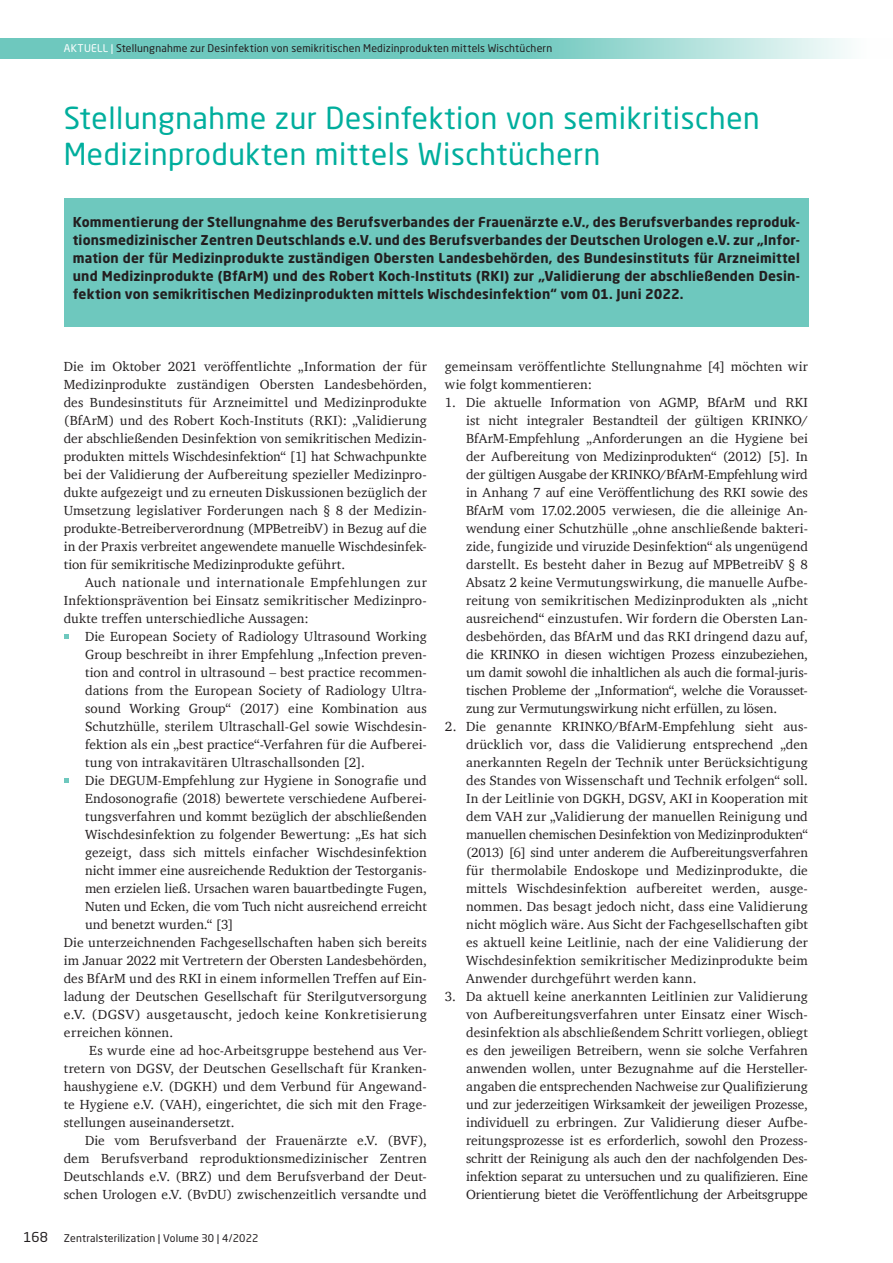
<style>
.page{position:relative;width:893px;height:1263px;background:#fff}
.page>*{position:absolute;margin:0;border:0;box-sizing:border-box;transform-origin:0 0}
.ZT-01__HL-DE{font:30px/36px "Neo Sans Pro";letter-spacing:.02em;color:#00ae9d}
.ZT-04__FL-Aufzählung{font:13.5px/18px "Charter";color:#231f20;text-align:justify}
.ZT-04__FL-DE{font:13.5px/18px "Charter";letter-spacing:.01em;color:#231f20;text-align:justify}
.ZT-03__SL-DE{font:700 13.5px/18px "Neo Sans Pro";letter-spacing:.015em;color:#231f20;text-align:justify}
.t1{font:10.5px "Neo Sans Pro";letter-spacing:.015em;color:#231f20}
.s1{color:#fff}
.s2{font-size:13.5px}
</style>
<div class="page">
<svg style="left:0;top:38px;width:848px;height:21px;fill:#6ec8be"></svg>
<svg style="left:64px;top:634px;width:4px;height:5px"></svg>
<svg style="left:64px;top:778px;width:4px;height:5px"></svg>
<div style="left:64px;top:198px;width:744px;height:128px;background:#6ec8be"></div>
<p class="t1" style="left:64px;top:42px;width:490px"><span class="s1">AKTUELL |</span> Stellungnahme zur Desinfektion von semikritischen Medizinprodukten mittels Wischtüchern</p>
<p class="ZT-01__HL-DE" style="left:64px;top:100px;width:697px">Stellungnahme zur Desinfektion von semikritischen<br>Medizinprodukten mittels Wischtüchern</p>
<p class="ZT-03__SL-DE" style="left:73px;top:213px;width:729px">Kommentierung der Stellungnahme des Berufsverbandes der Frauenärzte e.V., des Berufsverbandes reproduk&shy;tionsmedizinischer Zentren Deutschlands e.V. und des Berufsverbandes der Deutschen Urologen e.V. zur „Infor&shy;mation der für Medizinprodukte zuständigen Obersten Landesbehörden, des Bundesinstituts für Arzneimittel und Medizinprodukte (BfArM) und des Robert Koch-Instituts (RKI) zur „Validierung der abschließenden Desin&shy;fektion von semikritischen Medizinprodukten mittels Wischdesinfektion“ vom 01. Juni 2022.</p>
<p class="ZT-04__FL-DE" style="left:64px;top:357px;width:365px">Die im Oktober 2021 veröffentlichte „Information der für Medizinprodukte zuständigen Obersten Landesbehörden, des Bundesinstituts für Arzneimittel und Medizinprodukte (BfArM) und des Robert Koch-Instituts (RKI): „Validierung der abschließenden Desinfektion von semikritischen Medizin&shy;produkten mittels Wischdesinfektion“ [1] hat Schwachpunkte bei der Validierung der Aufbereitung spezieller Medizinpro&shy;dukte aufgezeigt und zu erneuten Diskussionen bezüglich der Umsetzung legislativer Forderungen nach § 8 der Medizin&shy;produkte-Betreiberverordnung (MPBetreibV) in Bezug auf die in der Praxis verbreitet angewendete manuelle Wischdesinfek&shy;tion für semikritische Medizinprodukte geführt.</p>
<p class="ZT-04__FL-DE" style="left:64px;top:573px;width:365px;text-indent:21px">Auch nationale und internationale Empfehlungen zur Infektionsprävention bei Einsatz semikritischer Medizinpro&shy;dukte treffen unterschiedliche Aussagen:</p>
<p class="ZT-04__FL-Aufzählung" style="left:85px;top:627px;width:343px">Die European Society of Radiology Ultrasound Working Group beschreibt in ihrer Empfehlung „Infection preven&shy;tion and control in ultrasound – best practice recommen&shy;dations from the European Society of Radiology Ultra&shy;sound Working Group“ (2017) eine Kombination aus Schutzhülle, sterilem Ultraschall-Gel sowie Wischdesin&shy;fektion als ein „best practice“-Verfahren für die Aufberei&shy;tung von intrakavitären Ultraschallsonden [2].</p>
<p class="ZT-04__FL-Aufzählung" style="left:85px;top:771px;width:343px">Die DEGUM-Empfehlung zur Hygiene in Sonografie und Endosonografie (2018) bewertete verschiedene Aufberei&shy;tungsverfahren und kommt bezüglich der abschließenden Wischdesinfektion zu folgender Bewertung: „Es hat sich gezeigt, dass sich mittels einfacher Wischdesinfektion nicht immer eine ausreichende Reduktion der Testorganis&shy;men erzielen ließ. Ursachen waren bauartbedingte Fugen, Nuten und Ecken, die vom Tuch nicht ausreichend erreicht und benetzt wurden.“ [3]</p>
<p class="ZT-04__FL-DE" style="left:64px;top:933px;width:365px">Die unterzeichnenden Fachgesellschaften haben sich bereits im Januar 2022 mit Vertretern der Obersten Landesbehörden, des BfArM und des RKI in einem informellen Treffen auf Ein&shy;ladung der Deutschen Gesellschaft für Sterilgutversorgung e.V. (DGSV) ausgetauscht, jedoch keine Konkretisierung erreichen können.</p>
<p class="ZT-04__FL-DE" style="left:64px;top:1041px;width:365px;text-indent:26px">Es wurde eine ad hoc-Arbeitsgruppe bestehend aus Ver&shy;tretern von DGSV, der Deutschen Gesellschaft für Kranken&shy;haushygiene e.V. (DGKH) und dem Verbund für Angewand&shy;te Hygiene e.V. (VAH), eingerichtet, die sich mit den Frage&shy;stellungen auseinandersetzt.</p>
<p class="ZT-04__FL-DE" style="left:64px;top:1131px;width:365px;text-indent:21px">Die vom Berufsverband der Frauenärzte e.V. (BVF), dem Berufsverband reproduktionsmedizinischer Zentren Deutschlands e.V. (BRZ) und dem Berufsverband der Deut&shy;schen Urologen e.V. (BvDU) zwischenzeitlich versandte und</p>
<p class="t1" style="left:23px;top:1231px;width:237px"><span class="s2">168</span> Zentralsterilization | Volume 30 | 4/2022</p>
<p class="ZT-04__FL-DE" style="left:445px;top:357px;width:365px">gemeinsam veröffentlichte Stellungnahme [4] möchten wir wie folgt kommentieren:</p>
<p class="ZT-04__FL-Aufzählung" style="left:466px;top:393px;width:343px;text-indent:-21px">1. Die aktuelle Information von AGMP, BfArM und RKI ist nicht integraler Bestandteil der gültigen KRINKO/ BfArM-Empfehlung „Anforderungen an die Hygiene bei der Aufbereitung von Medizinprodukten“ (2012) [5]. In der gültigen Ausgabe der KRINKO/BfArM-Empfehlung wird in Anhang 7 auf eine Veröffentlichung des RKI sowie des BfArM vom 17.02.2005 verwiesen, die die alleinige An&shy;wendung einer Schutzhülle „ohne anschließende bakteri&shy;zide, fungizide und viruzide Desinfektion“ als ungenügend darstellt. Es besteht daher in Bezug auf MPBetreibV § 8<br>Absatz 2 keine Vermutungswirkung, die manuelle Aufbe&shy;reitung von semikritischen Medizinprodukten als „nicht ausreichend“ einzustufen. Wir fordern die Obersten Lan&shy;desbehörden, das BfArM und das RKI dringend dazu auf, die KRINKO in diesen wichtigen Prozess einzubeziehen, um damit sowohl die inhaltlichen als auch die formal-juris&shy;tischen Probleme der „Information“, welche die Vorausset&shy;zung zur Vermutungswirkung nicht erfüllen, zu lösen.</p>
<p class="ZT-04__FL-Aufzählung" style="left:466px;top:717px;width:343px;text-indent:-21px">2. Die genannte KRINKO/BfArM-Empfehlung sieht aus&shy;drücklich vor, dass die Validierung entsprechend „den anerkannten Regeln der Technik unter Berücksichtigung des Standes von Wissenschaft und Technik erfolgen“ soll.<br>In der Leitlinie von DGKH, DGSV, AKI in Kooperation mit dem VAH zur „Validierung der manuellen Reinigung und manuellen chemischen Desinfektion von Medizinprodukten“ (2013) [6] sind unter anderem die Aufbereitungsverfahren für thermolabile Endoskope und Medizinprodukte, die mittels Wischdesinfektion aufbereitet werden, ausge&shy;nommen. Das besagt jedoch nicht, dass eine Validierung nicht möglich wäre. Aus Sicht der Fachgesellschaften gibt es aktuell keine Leitlinie, nach der eine Validierung der Wischdesinfektion semikritischer Medizinprodukte beim Anwender durchgeführt werden kann.</p>
<p class="ZT-04__FL-Aufzählung" style="left:466px;top:987px;width:343px;text-indent:-21px">3. Da aktuell keine anerkannten Leitlinien zur Validierung von Aufbereitungsverfahren unter Einsatz einer Wisch&shy;desinfektion als abschließendem Schritt vorliegen, obliegt es den jeweiligen Betreibern, wenn sie solche Verfahren anwenden wollen, unter Bezugnahme auf die Hersteller&shy;angaben die entsprechenden Nachweise zur Qualifizierung und zur jederzeitigen Wirksamkeit der jeweiligen Prozesse, individuell zu erbringen. Zur Validierung dieser Aufbe&shy;reitungsprozesse ist es erforderlich, sowohl den Prozess&shy;schritt der Reinigung als auch den der nachfolgenden Des&shy;infektion separat zu untersuchen und zu qualifizieren. Eine Orientierung bietet die Veröffentlichung der Arbeitsgruppe</p>
</div>
